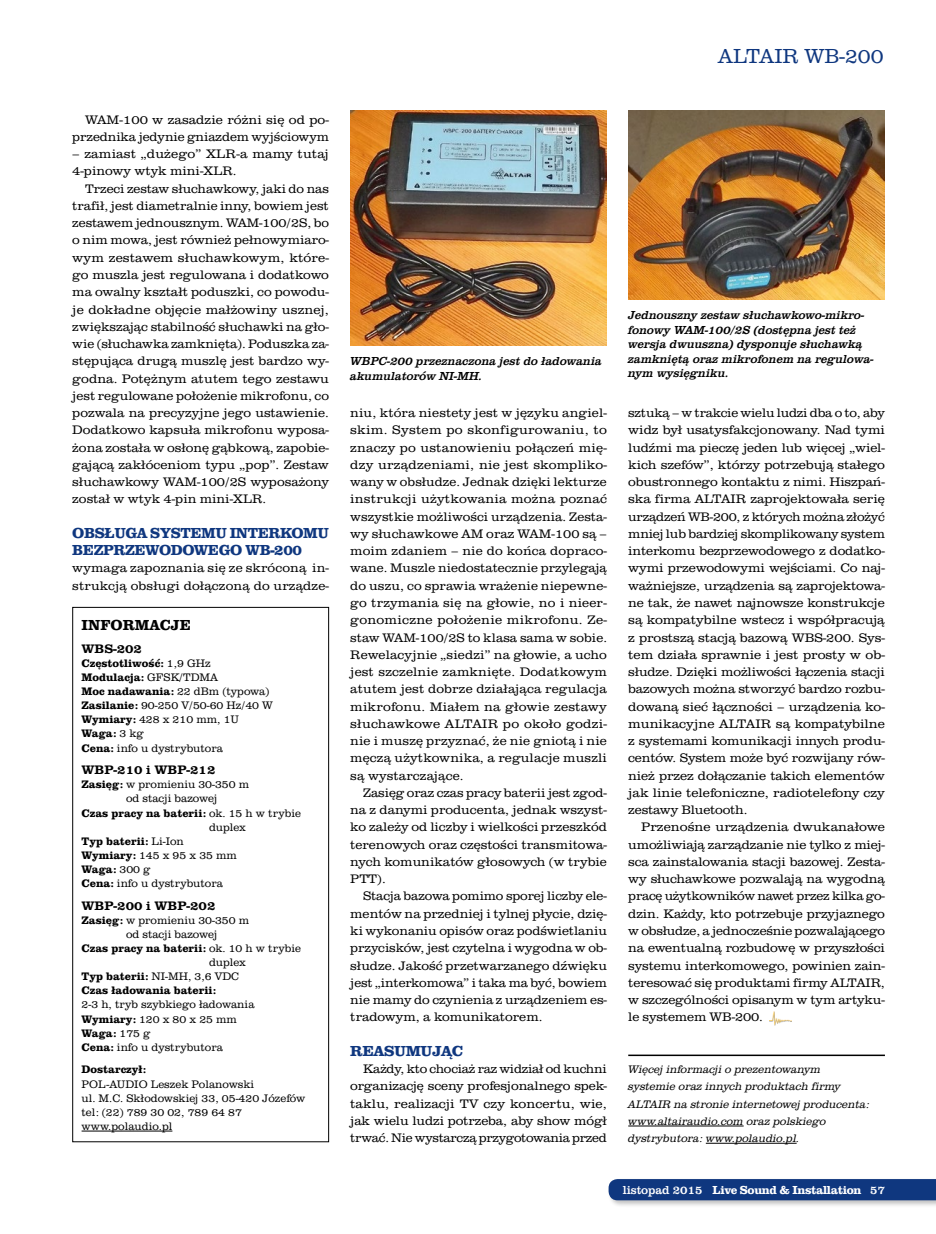
<style>
.page{position:relative;width:936px;height:1234px;background:#fff}
.page>*{position:absolute;margin:0;border:0;box-sizing:border-box;transform-origin:0 0}
.t1{font:300 21px "Clarendon URW";color:#0f377f}
._05_Śródtytuł{font:700 15px/17.2px "Clarendon URW";letter-spacing:-.025em;color:#0f377f}
._05_Śródtytuł-2{font:700 15px "Clarendon URW";letter-spacing:-.025em;color:#0f377f;scale:1.04 1}
._32_Ramka_tytuł{font:700 15px "Clarendon URW";color:#000}
._01_Podstawowy{font:300 12.75px/17.2px "Clarendon URW";color:#000;text-align:justify}
._01_Podstawowy-2{font:300 12.75px/17.2px "Clarendon URW";color:#000;scale:1.05 1}
._01_Podstawowy-3{font:300 12.75px/17.2px "Clarendon URW";color:#000;text-align:justify;scale:1.04 1}
._01_Podstawowy-4{font:300 12.75px/17.2px "Clarendon URW";color:#000;scale:1.07 1}
._01_Podstawowy-5{font:300 12.75px/17.2px "Clarendon URW";color:#000;text-align:right;scale:1.06 1}
._31_Ramka_śródtytuł{font:500 12.75px "Clarendon URW";color:#000;scale:1.05 1}
._08_Rysunek_podpis{font:italic 12px/14.4px "Clarendon URW";color:#000}
.t2{font:700 12px "Clarendon URW";letter-spacing:-.03em;color:#fff}
._31_Ramka_podstawowy{font:300 11.25px/14.1px "Clarendon URW";color:#000}
._31_Ramka_podstawowy-2{font:700 11.25px/14.1px "Clarendon URW";color:#000}
._08_Stopka{font:italic 300 11.25px/17.2px "Clarendon URW";color:#000}
.s1{font-weight:300}
.s2{font-weight:700}
.s3{font-weight:400}
</style>
<div class="page">
<div style="left:607px;top:1176px;width:328px;height:31px;background:#000;opacity:.25"></div>
<svg style="left:608px;top:1178px;width:327px;height:21px;background:#1c4185"></svg>
<hr style="left:628px;top:1054px;width:256px;height:1px;background:#000">
<hr style="left:628px;top:1125px;width:115px;height:1px;background:#000">
<hr style="left:705px;top:1142px;width:91px;height:1px;background:#000">
<img style="left:769px;top:1011px;width:22px;height:14px">
<hr style="left:82px;top:1130px;width:90px;height:1px;background:#000">
<div style="left:72px;top:607px;width:257px;height:534px;border:1px solid #000"></div>
<img style="left:628px;top:111px;width:256px;height:188px">
<img style="left:350px;top:111px;width:257px;height:234px">
<p class="t1" style="left:718px;top:44px;width:167px">ALTAIR WB-200</p>
<p class="_01_Podstawowy-5" style="left:72px;top:111px;width:244px">WAM-100 w zasadzie różni się od po&shy;przednika jedynie gniazdem wyjściowym</p>
<p class="_01_Podstawowy-4" style="left:72px;top:145px;width:241px">– zamiast „dużego” XLR-a mamy tutaj<br>4-pinowy wtyk mini-XLR.</p>
<p class="_01_Podstawowy-3" style="left:72px;top:180px;width:248px;text-indent:13px">Trzeci zestaw słuchawkowy, jaki do nas trafił, jest diametralnie inny, bowiem jest zestawem jednousznym. WAM-100/2S, bo o nim mowa, jest również pełnowymiaro&shy;wym zestawem słuchawkowym, które&shy;go muszla jest regulowana i dodatkowo ma owalny kształt poduszki, co powodu&shy;je dokładne objęcie małżowiny usznej, zwiększając stabilność słuchawki na gło&shy;wie (słuchawka zamknięta). Poduszka za&shy;stępująca drugą muszlę jest bardzo wy&shy;godna. Potężnym atutem tego zestawu jest regulowane położenie mikrofonu, co pozwala na precyzyjne jego ustawienie.<br>Dodatkowo kapsuła mikrofonu wyposa&shy;żona została w osłonę gąbkową, zapobie&shy;gającą zakłóceniom typu „pop”. Zestaw słuchawkowy WAM-100/2S wyposażony został w wtyk 4-pin mini-XLR.</p>
<p class="_05_Śródtytuł" style="left:72px;top:524px;width:258px">OBSŁUGA SYSTEMU INTERKOMU<br>BEZPRZEWODOWEGO WB-200</p>
<p class="_01_Podstawowy-2" style="left:72px;top:559px;width:246px">wymaga zapoznania się ze skróconą in&shy;strukcją obsługi dołączoną do urządze-</p>
<p class="_32_Ramka_tytuł" style="left:82px;top:616px;width:111px">INFORMACJE</p>
<p class="_31_Ramka_śródtytuł" style="left:82px;top:641px;width:59px">WBS-202</p>
<p class="_31_Ramka_podstawowy-2" style="left:82px;top:656px;width:131px">Częstotliwość: <span class="s1">1,9 GHz</span></p>
<p class="_31_Ramka_podstawowy-2" style="left:82px;top:670px;width:138px">Modulacja: <span class="s1">GFSK/TDMA</span></p>
<p class="_31_Ramka_podstawowy-2" style="left:82px;top:684px;width:189px">Moc nadawania: <span class="s1">22 dBm (typowa)</span></p>
<p class="_31_Ramka_podstawowy" style="left:82px;top:698px;width:193px"><span class="s2">Zasilanie:</span> 90-250 V/50-60 Hz/40 W</p>
<p class="_31_Ramka_podstawowy" style="left:82px;top:712px;width:159px"><span class="s2">Wymiary:</span> 428 x 210 mm, 1U</p>
<p class="_31_Ramka_podstawowy-2" style="left:82px;top:726px;width:64px">Waga: <span class="s1">3 kg</span></p>
<p class="_31_Ramka_podstawowy" style="left:82px;top:740px;width:143px"><span class="s2">Cena:</span> info u dystrybutora</p>
<p class="_31_Ramka_śródtytuł" style="left:82px;top:762px;width:129px">WBP-210 i WBP-212</p>
<p class="_31_Ramka_podstawowy" style="left:126px;top:777px;width:125px;text-indent:-44px"><span class="s2">Zasięg:</span> w promieniu 30-350 m od stacji bazowej</p>
<p class="_31_Ramka_podstawowy-2" style="left:209px;top:805px;width:93px;text-indent:-127px">Czas pracy na baterii: <span class="s1">ok. 15 h w trybie duplex</span></p>
<p class="_31_Ramka_podstawowy-2" style="left:82px;top:833px;width:104px">Typ baterii: <span class="s1">Li-Ion</span></p>
<p class="_31_Ramka_podstawowy" style="left:82px;top:848px;width:157px"><span class="s2">Wymiary:</span> 145 x 95 x 35 mm</p>
<p class="_31_Ramka_podstawowy-2" style="left:82px;top:862px;width:70px">Waga: <span class="s1">300 g</span></p>
<p class="_31_Ramka_podstawowy" style="left:82px;top:876px;width:143px"><span class="s2">Cena:</span> info u dystrybutora</p>
<p class="_31_Ramka_śródtytuł" style="left:82px;top:897px;width:129px">WBP-200 i WBP-202</p>
<p class="_31_Ramka_podstawowy" style="left:126px;top:913px;width:125px;text-indent:-44px"><span class="s2">Zasięg:</span> w promieniu 30-350 m od stacji bazowej</p>
<p class="_31_Ramka_podstawowy-2" style="left:209px;top:941px;width:93px;text-indent:-127px">Czas pracy na baterii: <span class="s1">ok. 10 h w trybie duplex</span></p>
<p class="_31_Ramka_podstawowy" style="left:82px;top:969px;width:159px"><span class="s2">Typ baterii:</span> NI-MH, 3,6 VDC</p>
<p class="_31_Ramka_podstawowy" style="left:82px;top:983px;width:174px"><span class="s2">Czas ładowania baterii:<br></span>2-3 h, tryb szybkiego ładowania</p>
<p class="_31_Ramka_podstawowy" style="left:82px;top:1011px;width:157px"><span class="s2">Wymiary:</span> 120 x 80 x 25 mm</p>
<p class="_31_Ramka_podstawowy-2" style="left:82px;top:1025px;width:70px">Waga: <span class="s1">175 g</span></p>
<p class="_31_Ramka_podstawowy" style="left:82px;top:1039px;width:143px"><span class="s2">Cena:</span> info u dystrybutora</p>
<p class="_31_Ramka_podstawowy-2" style="left:82px;top:1062px;width:66px">Dostarczył:</p>
<p class="_31_Ramka_podstawowy" style="left:82px;top:1076px;width:174px">POL-AUDIO Leszek Polanowski</p>
<p class="_31_Ramka_podstawowy" style="left:82px;top:1090px;width:225px">ul. M.C. Skłodowskiej 33, 05-420 Józefów</p>
<p class="_31_Ramka_podstawowy" style="left:82px;top:1104px;width:162px">tel: (22) 789 30 02, 789 64 87</p>
<p class="_31_Ramka_podstawowy" style="left:82px;top:1118px;width:92px">www.polaudio.pl</p>
<p class="_08_Rysunek_podpis" style="left:350px;top:354px;width:253px">WBPC-200 przeznaczona jest do ładowania akumulatorów NI-MH.</p>
<p class="_01_Podstawowy-2" style="left:350px;top:404px;width:246px;text-align:justify">niu, która niestety jest w języku angiel&shy;skim. System po skonfigurowaniu, to znaczy po ustanowieniu połączeń mię&shy;dzy urządzeniami, nie jest skompliko&shy;wany w obsłudze. Jednak dzięki lekturze instrukcji użytkowania można poznać wszystkie możliwości urządzenia. Zesta&shy;wy słuchawkowe AM oraz WAM-100 są – moim zdaniem – nie do końca dopraco&shy;wane. Muszle niedostatecznie przylegają do uszu, co sprawia wrażenie niepewne&shy;go trzymania się na głowie, no i nieer&shy;gonomiczne położenie mikrofonu. Ze&shy;staw WAM-100/2S to klasa sama w sobie.<br>Rewelacyjnie „siedzi” na głowie, a ucho jest szczelnie zamknięte. Dodatkowym atutem jest dobrze działająca regulacja mikrofonu. Miałem na głowie zestawy słuchawkowe ALTAIR po około godzi&shy;nie i muszę przyznać, że nie gniotą i nie męczą użytkownika, a regulacje muszli są wystarczające.</p>
<p class="_01_Podstawowy" style="left:350px;top:784px;width:258px;text-indent:13px">Zasięg oraz czas pracy baterii jest zgod&shy;na z danymi producenta, jednak wszyst&shy;ko zależy od liczby i wielkości przeszkód terenowych oraz częstości transmitowa&shy;nych komunikatów głosowych (w trybie PTT).</p>
<p class="_01_Podstawowy" style="left:350px;top:887px;width:258px;text-indent:13px">Stacja bazowa pomimo sporej liczby ele&shy;mentów na przedniej i tylnej płycie, dzię&shy;ki wykonaniu opisów oraz podświetlaniu przycisków, jest czytelna i wygodna w ob&shy;słudze. Jakość przetwarzanego dźwięku jest „interkomowa” i taka ma być, bowiem nie mamy do czynienia z urządzeniem es&shy;tradowym, a komunikatorem.</p>
<p class="_05_Śródtytuł-2" style="left:350px;top:1041px;width:110px">REASUMUJĄC</p>
<p class="_01_Podstawowy" style="left:350px;top:1060px;width:258px;text-indent:13px">Każdy, kto chociaż raz widział od kuchni organizację sceny profesjonalnego spek&shy;taklu, realizacji TV czy koncertu, wie, jak wielu ludzi potrzeba, aby show mógł trwać. Nie wystarczą przygotowania przed</p>
<p class="_08_Rysunek_podpis" style="left:628px;top:308px;width:247px">Jednouszny zestaw słuchawkowo-mikro&shy;fonowy WAM-100/2S (dostępna jest też wersja dwuuszna) dysponuje słuchawką zamkniętą oraz mikrofonem na regulowa&shy;nym wysięgniku.</p>
<p class="_01_Podstawowy" style="left:628px;top:404px;width:258px">sztuką – w trakcie wielu ludzi dba o to, aby widz był usatysfakcjonowany. Nad tymi ludźmi ma pieczę jeden lub więcej „wiel&shy;kich szefów”, którzy potrzebują stałego obustronnego kontaktu z nimi. Hiszpań&shy;ska firma ALTAIR zaprojektowała serię urządzeń WB-200, z których można złożyć mniej lub bardziej skomplikowany system interkomu bezprzewodowego z dodatko&shy;wymi przewodowymi wejściami. Co naj&shy;ważniejsze, urządzenia są zaprojektowa&shy;ne tak, że nawet najnowsze konstrukcje są kompatybilne wstecz i współpracują z prostszą stacją bazową WBS-200. Sys&shy;tem działa sprawnie i jest prosty w ob&shy;słudze. Dzięki możliwości łączenia stacji bazowych można stworzyć bardzo rozbu&shy;dowaną sieć łączności – urządzenia ko&shy;munikacyjne ALTAIR są kompatybilne z systemami komunikacji innych produ&shy;centów. System może być rozwijany rów&shy;nież przez dołączanie takich elementów jak linie telefoniczne, radiotelefony czy zestawy Bluetooth.</p>
<p class="_01_Podstawowy-4" style="left:628px;top:818px;width:241px;text-align:justify;text-indent:13px">Przenośne urządzenia dwukanałowe umożliwiają zarządzanie nie tylko z miej&shy;sca zainstalowania stacji bazowej. Zesta&shy;wy słuchawkowe pozwalają na wygodną pracę użytkowników nawet przez kilka go&shy;dzin. Każdy, kto potrzebuje przyjaznego w obsłudze, a jednocześnie pozwalającego na ewentualną rozbudowę w przyszłości systemu interkomowego, powinien zain&shy;teresować się produktami firmy ALTAIR, w szczególności opisanym w tym artyku&shy;le systemem WB-200.</p>
<p class="_08_Stopka" style="left:628px;top:1060px;width:243px">Więcej informacji o prezentowanym systemie oraz innych produktach firmy ALTAIR na stronie internetowej producenta: www.altairaudio.com oraz polskiego dystrybutora: www.polaudio.pl.</p>
<p class="t2" style="left:623px;top:1182px;width:263px"><span class="s3">listopad 2015</span> Live Sound &amp; Installation <span class="s3">57</span></p>
</div>
